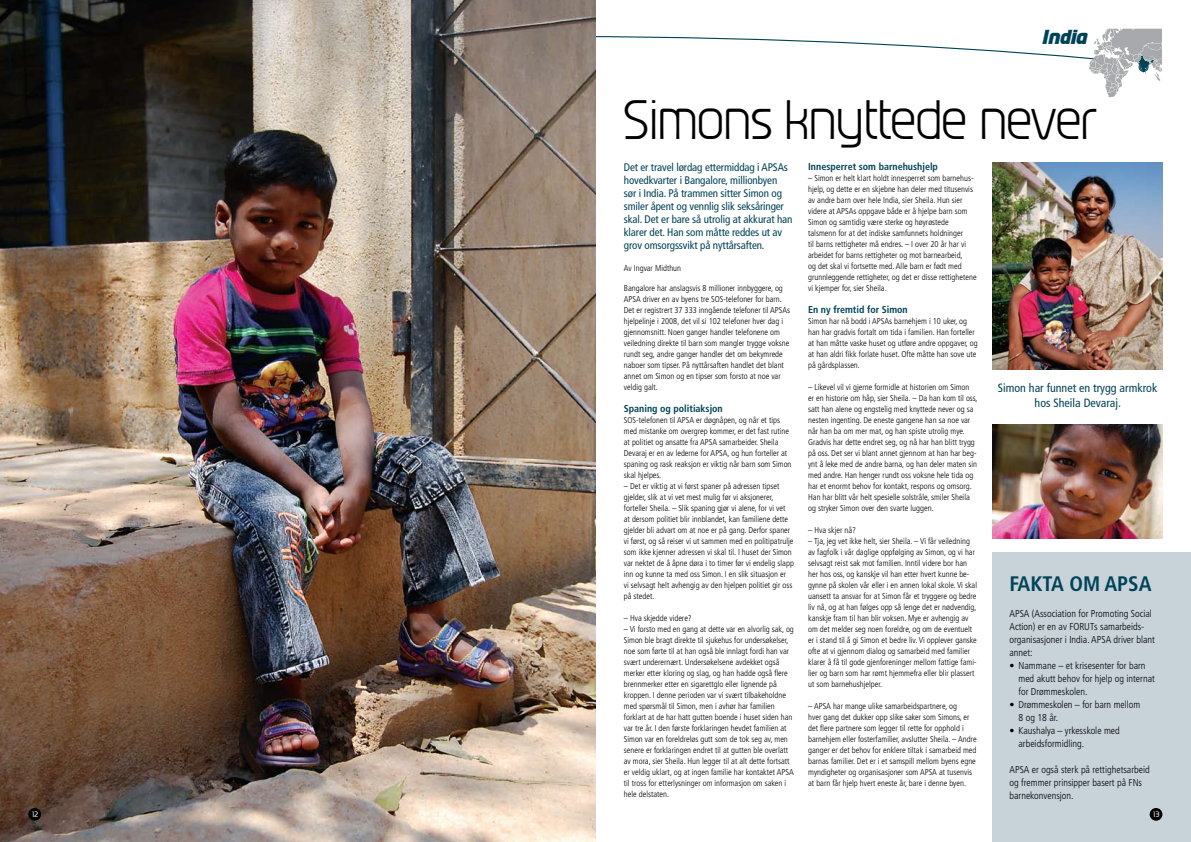
<style>
.page{position:relative;width:1191px;height:842px;background:#fff}
.page>*{position:absolute;margin:0;border:0;box-sizing:border-box;transform-origin:0 0}
.t1{font:300 49.2px "Prosper";letter-spacing:.005em;color:#000}
.t2{font:700 condensed 21px "Frutiger";color:#004356}
.t3{font:italic 900 18px "Prosper";letter-spacing:.03em;color:#004356}
.t4{font:condensed 12px/15px "Frutiger";color:#004356;text-align:center}
.t5{font:condensed 11px/13px "Frutiger";letter-spacing:-.01em;color:#004356}
.t6{font:300 condensed 10px/13px "Frutiger";color:#000}
.t7{font:700 condensed 10px "Frutiger";color:#004356}
.t8{font:300 condensed 8.5px/11px "Frutiger";color:#000}
.t9{font:7px "Prosper";color:#fff}
</style>
<div class="page">
<img style="left:0;top:0;width:595px;height:842px">
<div style="left:992px;top:553px;width:199px;height:289px;background:#c7d2d9"></div>
<div style="left:28px;top:808px;width:13px;height:13px;background:#000;border-radius:50%"></div>
<div style="left:1149px;top:808px;width:13px;height:13px;background:#000;border-radius:50%"></div>
<svg style="left:595px;top:0;width:567px;height:97px"></svg>
<img style="left:992px;top:163px;width:170px;height:206px">
<img style="left:992px;top:424px;width:170px;height:114px">
<h3 class="t3" style="left:1042px;top:24px;width:48px">India</h3>
<h1 class="t1" style="left:624px;top:89px;width:475px">Simons knyttede never</h1>
<p class="t5" style="left:624px;top:161px;width:170px">Det er travel lørdag ettermiddag i APSAs hovedkvarter i Bangalore, millionbyen<br>sør i India. På trammen sitter Simon og smiler åpent og vennlig slik seksåringer skal. Det er bare så utrolig at akkurat han klarer det. Han som måtte reddes ut av grov omsorgssvikt på nyttårsaften.</p>
<p class="t8" style="left:624px;top:262px;width:59px">Av Ingvar Midthun</p>
<p class="t8" style="left:624px;top:283px;width:168px">Bangalore har anslagsvis 8 millioner innbyggere, og APSA driver en av byens tre SOS-telefoner for barn.<br>Det er registrert 37 333 inngående telefoner til APSAs hjelpelinje i 2008, det vil si 102 telefoner hver dag i gjennomsnitt. Noen ganger handler telefonene om veiledning direkte til barn som mangler trygge voksne rundt seg, andre ganger handler det om bekymrede naboer som tipser. På nyttårsaften handlet det blant annet om Simon og en tipser som forsto at noe var veldig galt.</p>
<p class="t7" style="left:624px;top:403px;width:100px">Spaning og politiaksjon</p>
<p class="t8" style="left:624px;top:415px;width:169px">SOS-telefonen til APSA er døgnåpen, og når et tips med mistanke om overgrep kommer, er det fast rutine at politiet og ansatte fra APSA samarbeider. Sheila Devaraj er en av lederne for APSA, og hun forteller at spaning og rask reaksjon er viktig når barn som Simon skal hjelpes.</p>
<p class="t8" style="left:624px;top:481px;width:172px">– Det er viktig at vi først spaner på adressen tipset gjelder, slik at vi vet mest mulig før vi aksjonerer, forteller Sheila. – Slik spaning gjør vi alene, for vi vet<br>at dersom politiet blir innblandet, kan familiene dette gjelder bli advart om at noe er på gang. Derfor spaner vi først, og så reiser vi ut sammen med en politipatrulje som ikke kjenner adressen vi skal til. I huset der Simon var nektet de å åpne døra i to timer før vi endelig slapp inn og kunne ta med oss Simon. I en slik situasjon er<br>vi selvsagt helt avhengig av den hjelpen politiet gir oss på stedet.</p>
<p class="t8" style="left:624px;top:613px;width:69px">– Hva skjedde videre?</p>
<p class="t8" style="left:624px;top:624px;width:171px">– Vi forsto med en gang at dette var en alvorlig sak, og Simon ble bragt direkte til sjukehus for undersøkelser, noe som førte til at han også ble innlagt fordi han var svært underernært. Undersøkelsene avdekket også merker etter kloring og slag, og han hadde også flere brennmerker etter en sigarettglo eller lignende på kroppen. I denne perioden var vi svært tilbakeholdne med spørsmål til Simon, men i avhør har familien forklart at de har hatt gutten boende i huset siden han var tre år. I den første forklaringen hevdet familien at Simon var en foreldreløs gutt som de tok seg av, men senere er forklaringen endret til at gutten ble overlatt av mora, sier Sheila. Hun legger til at alt dette fortsatt er veldig uklart, og at ingen familie har kontaktet APSA til tross for etterlysninger om informasjon om saken i hele delstaten.</p>
<p class="t7" style="left:808px;top:161px;width:131px">Innesperret som barnehushjelp</p>
<p class="t8" style="left:808px;top:173px;width:170px">– Simon er helt klart holdt innesperret som barnehus&shy;hjelp, og dette er en skjebne han deler med titusenvis av andre barn over hele India, sier Sheila. Hun sier videre at APSAs oppgave både er å hjelpe barn som Simon og samtidig være sterke og høyrøstede talsmenn for at det indiske samfunnets holdninger<br>til barns rettigheter må endres. – I over 20 år har vi arbeidet for barns rettigheter og mot barnearbeid,<br>og det skal vi fortsette med. Alle barn er født med grunnleggende rettigheter, og det er disse rettighetene vi kjemper for, sier Sheila.</p>
<p class="t7" style="left:808px;top:304px;width:101px">En ny fremtid for Simon</p>
<p class="t8" style="left:808px;top:316px;width:171px">Simon har nå bodd i APSAs barnehjem i 10 uker, og han har gradvis fortalt om tida i familien. Han forteller at han måtte vaske huset og utføre andre oppgaver, og at han aldri fikk forlate huset. Ofte måtte han sove ute på gårdsplassen.</p>
<p class="t8" style="left:808px;top:382px;width:171px">– Likevel vil vi gjerne formidle at historien om Simon<br>er en historie om håp, sier Sheila. – Da han kom til oss, satt han alene og engstelig med knyttede never og sa nesten ingenting. De eneste gangene han sa noe var når han ba om mer mat, og han spiste utrolig mye.<br>Gradvis har dette endret seg, og nå har han blitt trygg på oss. Det ser vi blant annet gjennom at han har beg&shy;ynt å leke med de andre barna, og han deler maten sin med andre. Han henger rundt oss voksne hele tida og har et enormt behov for kontakt, respons og omsorg.<br>Han har blitt vår helt spesielle solstråle, smiler Sheila og stryker Simon over den svarte luggen.</p>
<p class="t8" style="left:808px;top:525px;width:49px">– Hva skjer nå?</p>
<p class="t8" style="left:808px;top:536px;width:170px">– Tja, jeg vet ikke helt, sier Sheila. – Vi får veiledning av fagfolk i vår daglige oppfølging av Simon, og vi har selvsagt reist sak mot familien. Inntil videre bor han her hos oss, og kanskje vil han etter hvert kunne be&shy;gynne på skolen vår eller i en annen lokal skole. Vi skal uansett ta ansvar for at Simon får et tryggere og bedre liv nå, og at han følges opp så lenge det er nødvendig, kanskje fram til han blir voksen. Mye er avhengig av om det melder seg noen foreldre, og om de eventuelt er i stand til å gi Simon et bedre liv. Vi opplever ganske ofte at vi gjennom dialog og samarbeid med familier klarer å få til gode gjenforeninger mellom fattige fami&shy;lier og barn som har rømt hjemmefra eller blir plassert ut som barnehushjelper.</p>
<p class="t8" style="left:808px;top:701px;width:170px">– APSA har mange ulike samarbeidspartnere, og<br>hver gang det dukker opp slike saker som Simons, er det flere partnere som legger til rette for opphold i barnehjem eller fosterfamilier, avslutter Sheila. – Andre ganger er det behov for enklere tiltak i samarbeid med barnas familier. Det er i et samspill mellom byens egne myndigheter og organisasjoner som APSA at tusenvis at barn får hjelp hvert eneste år, bare i denne byen.</p>
<h3 class="t4" style="left:997px;top:381px;width:161px">Simon har funnet en trygg armkrok hos Sheila Devaraj.</h3>
<h2 class="t2" style="left:1009px;top:571px;width:143px">FAKTA OM APSA</h2>
<p class="t6" style="left:1009px;top:607px;width:147px">APSA (Association for Promoting Social<br>Action) er en av FORUTs samarbeids&shy;organisasjoner i India. APSA driver blant annet:</p>
<p class="t6" style="left:1018px;top:659px;width:138px;text-indent:-9px">• Nammane – et krisesenter for barn med akutt behov for hjelp og internat for Drømmeskolen.</p>
<p class="t6" style="left:1018px;top:698px;width:123px;text-indent:-9px">• Drømmeskolen – for barn mellom<br>8 og 18 år.</p>
<p class="t6" style="left:1018px;top:724px;width:103px;text-indent:-9px">• Kaushalya – yrkesskole med arbeidsformidling.</p>
<p class="t6" style="left:1009px;top:763px;width:142px">APSA er også sterk på rettighetsarbeid og fremmer prinsipper basert på FNs barnekonvensjon.</p>
<p class="t9" style="left:31px;top:810px;width:9px">12</p>
<p class="t9" style="left:1152px;top:810px;width:9px">13</p>
</div>
